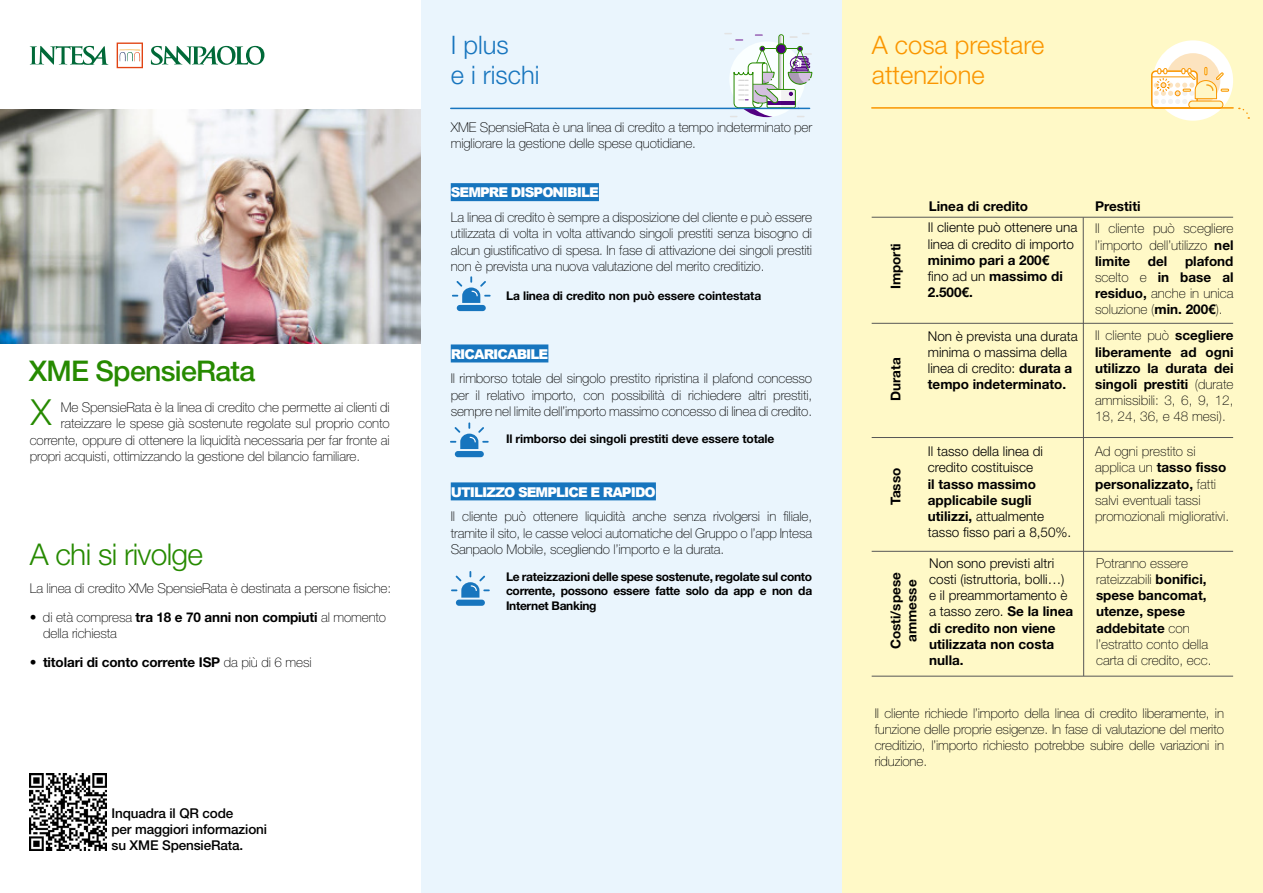
<style>
.page{position:relative;width:1263px;height:893px;background:#fff}
.page>*{position:absolute;margin:0;border:0;box-sizing:border-box;transform-origin:0 0}
.t1{font:300 36px "Helvetica Neue LT Std";color:#268a00}
.t2{font:300 30px "Helvetica Neue LT Std";letter-spacing:-.025em;color:#268a00}
.t3{font:500 28.5px "Helvetica Neue LT Std";letter-spacing:-.025em;color:#268a00}
.t4{font:300 25.5px "Helvetica Neue LT Std";color:#fa9600}
.t5{font:300 25.5px "Helvetica Neue LT Std";color:#1775be}
.base{font:100 13.5px/16.2px "Helvetica Neue LT Std";letter-spacing:-.01em;color:#000;text-align:justify}
.t6{font:300 13.5px/16.2px "Helvetica Neue LT Std";color:#000}
.t7{font:700 13.5px/16.2px "Helvetica Neue LT Std";color:#000;text-align:justify}
.t8{font:500 13.5px "Helvetica Neue LT Std";letter-spacing:-.01em;color:#000}
.t9{font:900 13.5px "Arial";letter-spacing:-.07em;color:#fff}
.rientrato{font:700 12px/14.4px "Helvetica Neue LT Std";letter-spacing:-.01em;color:#000;text-align:justify}
.s1{font-weight:700}
.s2{font-weight:100}
</style>
<div class="page">
<div style="left:842px;top:0;width:421px;height:893px;background:#fff9c7"></div>
<div style="left:421px;top:0;width:421px;height:893px;background:#eaf5fd"></div>
<div style="left:451px;top:183px;width:148px;height:18px;background:#1775be"></div>
<div style="left:451px;top:344px;width:97px;height:18px;background:#1775be"></div>
<div style="left:451px;top:482px;width:205px;height:18px;background:#1775be"></div>
<svg style="left:725px;top:33px;width:88px;height:84px"></svg>
<hr style="left:740px;top:108px;width:59px;height:1px;background:#1775bf">
<hr style="left:451px;top:108px;width:289px;height:1px;background:#1775bf">
<div style="left:1153px;top:40px;width:80px;height:81px;background:#fff;border-radius:50%"></div>
<div style="left:1165px;top:53px;width:55px;height:55px;background:#fce3bf;border-radius:50%"></div>
<svg style="left:1151px;top:70px;width:47px;height:39px"></svg>
<hr style="left:1152px;top:76px;width:39px;height:1px;background:#fa9600">
<hr style="left:872px;top:107px;width:361px;height:2px;background:#fa9600">
<svg style="left:1154px;top:67px;width:75px;height:42px"></svg>
<div style="left:457px;top:305px;width:29px;height:6px;background:#1775be;border-radius:3px"></div>
<svg style="left:452px;top:276px;width:39px;height:27px"></svg>
<div style="left:456px;top:600px;width:29px;height:6px;background:#1775be;border-radius:3px"></div>
<svg style="left:451px;top:571px;width:39px;height:27px"></svg>
<div style="left:455px;top:451px;width:29px;height:6px;background:#1775be;border-radius:3px"></div>
<svg style="left:450px;top:422px;width:39px;height:27px"></svg>
<hr style="left:1083px;top:217px;width:1px;height:459px;background:#575756">
<hr style="left:872px;top:551px;width:361px;height:1px;background:#575756">
<hr style="left:872px;top:323px;width:361px;height:1px;background:#575756">
<hr style="left:872px;top:437px;width:361px;height:1px;background:#575756">
<hr style="left:872px;top:217px;width:361px;height:1px;background:#575756">
<hr style="left:872px;top:676px;width:361px;height:1px;background:#575756">
<img style="left:0;top:109px;width:421px;height:234px">
<svg style="left:151px;top:46px;width:113px;height:19px"></svg>
<svg style="left:30px;top:46px;width:78px;height:19px"></svg>
<svg style="left:117px;top:43px;width:26px;height:25px"></svg>
<svg style="left:1239px;top:107px;width:10px;height:12px"></svg>
<img style="left:30px;top:774px;width:77px;height:77px">
<p class="t3" style="left:29px;top:354px;width:228px">XME SpensieRata</p>
<p class="base" style="left:61px;top:399px;width:330px">Me SpensieRata è la linea di credito che permette ai clienti di</p>
<p class="base" style="left:61px;top:416px;width:330px">rateizzare le spese già sostenute regolate sul proprio conto</p>
<p class="base" style="left:30px;top:432px;width:362px">corrente, oppure di ottenere la liquidità necessaria per far fronte ai</p>
<p class="base" style="left:30px;top:448px;width:332px">propri acquisti, ottimizzando la gestione del bilancio familiare.</p>
<p class="t1" style="left:31px;top:390px;width:22px">X</p>
<p class="t2" style="left:30px;top:536px;width:175px">A chi si rivolge</p>
<p class="base" style="left:30px;top:580px;width:363px">La linea di credito XMe SpensieRata è destinata a persone fisiche:</p>
<p class="base" style="left:43px;top:609px;width:344px;text-indent:-14px">• di età compresa <span class="s1">tra 18 e 70 anni non compiuti</span> al momento della richiesta</p>
<p class="t7" style="left:30px;top:653px;width:283px">• titolari di conto corrente ISP <span class="s2">da più di 6 mesi</span></p>
<p class="t8" style="left:111px;top:805px;width:123px">Inquadra il QR code</p>
<p class="t8" style="left:111px;top:821px;width:157px">per maggiori informazioni</p>
<p class="t8" style="left:111px;top:837px;width:133px">su XME SpensieRata.</p>
<p class="t5" style="left:451px;top:30px;width:60px">I plus</p>
<p class="t5" style="left:451px;top:60px;width:90px">e i rischi</p>
<p class="base" style="left:451px;top:119px;width:363px">XME SpensieRata è una linea di credito a tempo indeterminato per migliorare la gestione delle spese quotidiane.</p>
<p class="t9" style="left:451px;top:183px;width:150px">SEMPRE DISPONIBILE</p>
<p class="base" style="left:451px;top:209px;width:363px">La linea di credito è sempre a disposizione del cliente e può essere utilizzata di volta in volta attivando singoli prestiti senza bisogno di alcun giustificativo di spesa. In fase di attivazione dei singoli prestiti non è prevista una nuova valutazione del merito creditizio.</p>
<p class="rientrato" style="left:506px;top:288px;width:257px">La linea di credito non può essere cointestata</p>
<p class="t9" style="left:451px;top:344px;width:99px">RICARICABILE</p>
<p class="base" style="left:451px;top:370px;width:363px">Il rimborso totale del singolo prestito ripristina il plafond concesso per il relativo importo, con possibilità di richiedere altri prestiti, sempre nel limite dell’importo massimo concesso di linea di credito.</p>
<p class="rientrato" style="left:506px;top:431px;width:270px">Il rimborso dei singoli prestiti deve essere totale</p>
<p class="t9" style="left:451px;top:482px;width:207px">UTILIZZO SEMPLICE E RAPIDO</p>
<p class="base" style="left:451px;top:508px;width:363px">Il cliente può ottenere liquidità anche senza rivolgersi in filiale, tramite il sito, le casse veloci automatiche del Gruppo o l’app Intesa Sanpaolo Mobile, scegliendo l’importo e la durata.</p>
<p class="rientrato" style="left:506px;top:569px;width:308px">Le rateizzazioni delle spese sostenute, regolate sul conto corrente, possono essere fatte solo da app e non da Internet Banking</p>
<p class="t4" style="left:872px;top:30px;width:174px">A cosa prestare</p>
<p class="t4" style="left:872px;top:60px;width:114px">attenzione</p>
<p class="t7" style="left:887px;top:289px;width:48px;rotate:-90deg">Importi</p>
<p class="t7" style="left:887px;top:401px;width:45px;rotate:-90deg">Durata</p>
<p class="t7" style="left:887px;top:505px;width:39px;rotate:-90deg">Tasso</p>
<p class="t7" style="left:887px;top:649px;width:78px;rotate:-90deg">Costi/spese</p>
<p class="t7" style="left:903px;top:642px;width:64px;rotate:-90deg">ammesse</p>
<p class="t7" style="left:929px;top:197px;width:101px">Linea di credito</p>
<p class="t7" style="left:1095px;top:197px;width:47px">Prestiti</p>
<p class="t6" style="left:928px;top:219px;width:151px">Il cliente può ottenere una linea di credito di importo <span class="s1">minimo pari a 200€<br></span>fino ad un <span class="s1">massimo di<br>2.500€.</span></p>
<p class="t6" style="left:928px;top:328px;width:152px">Non è prevista una durata minima o massima della linea di credito: <span class="s1">durata a tempo indeterminato.</span></p>
<p class="t6" style="left:928px;top:443px;width:145px">Il tasso della linea di credito costituisce<br><span class="s1">il tasso massimo applicabile sugli utilizzi,</span> attualmente tasso fisso pari a 8,50%.</p>
<p class="t6" style="left:929px;top:555px;width:146px">Non sono previsti altri costi (istruttoria, bolli…) e il preammortamento è a tasso zero. <span class="s1">Se la linea di credito non viene utilizzata non costa nulla.</span></p>
<p class="base" style="left:1095px;top:220px;width:140px">Il cliente può scegliere l’importo dell’utilizzo <span class="s1">nel limite</span></p>
<p class="t7" style="left:1095px;top:253px;width:140px;text-indent:90px">plafond <span class="s2">scelto e</span> in base al residuo, <span class="s2">anche in unica soluzione (</span>min. 200€<span class="s2">).</span></p>
<p class="t7" style="left:1148px;top:253px;width:21px">del</p>
<p class="t7" style="left:1095px;top:327px;width:140px"><span class="s2">Il cliente può</span> scegliere liberamente ad ogni utilizzo la durata dei singoli prestiti <span class="s2">(durate ammissibili: 3, 6, 9, 12, 18, 24, 36, e 48 mesi).</span></p>
<p class="base" style="left:1095px;top:443px;width:136px;text-align:left">Ad ogni prestito si applica un <span class="s1">tasso fisso personalizzato,</span> fatti salvi eventuali tassi promozionali migliorativi.</p>
<p class="base" style="left:1096px;top:555px;width:117px;text-align:left">Potranno essere rateizzabili <span class="s1">bonifici, spese bancomat, utenze, spese addebitate</span> con l’estratto conto della carta di credito, ecc.</p>
<p class="base" style="left:875px;top:705px;width:351px">Il cliente richiede l’importo della linea di credito liberamente, in funzione delle proprie esigenze. In fase di valutazione del merito creditizio, l’importo richiesto potrebbe subire delle variazioni in riduzione.</p>
</div>
